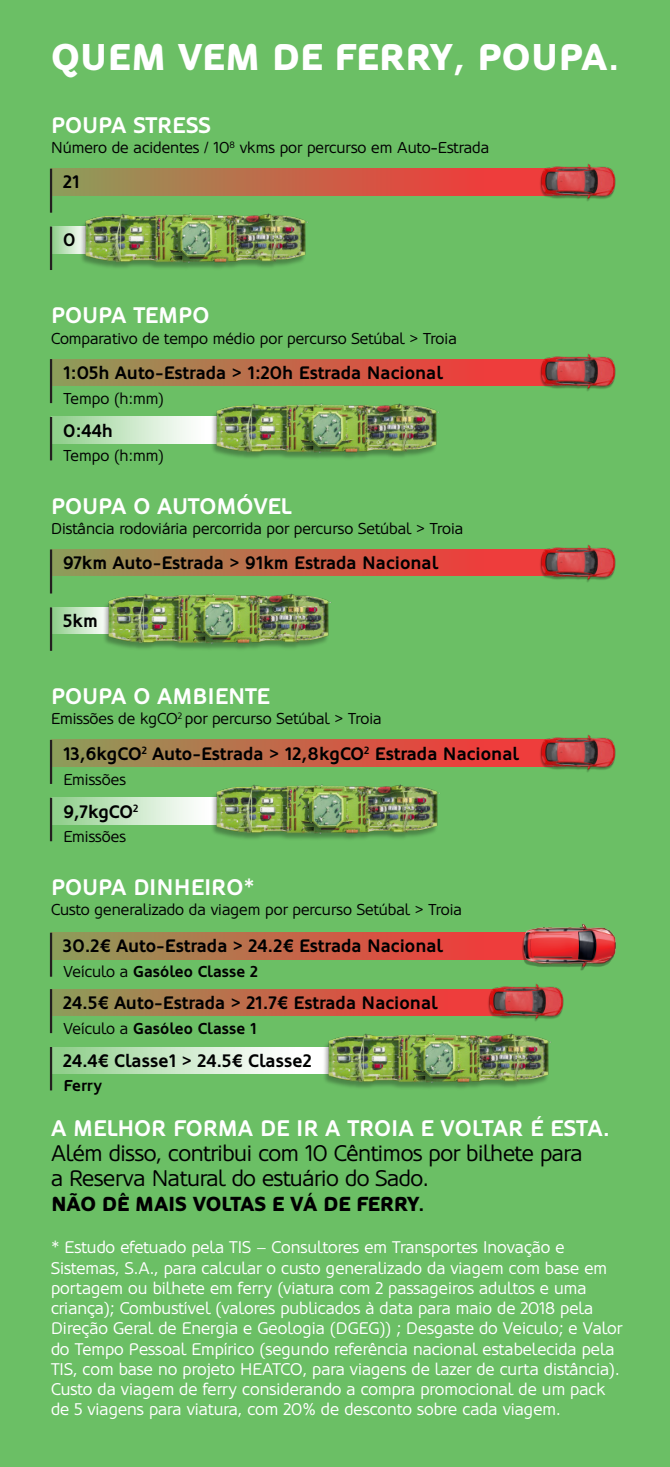
<style>
.page{position:relative;width:670px;height:1467px;background:#6bbf65}
.page>*{position:absolute;margin:0;border:0;box-sizing:border-box;transform-origin:0 0}
.t1{font:900 37.12px "Oblik";color:#fff}
.t2{font:700 22.5px "Oblik";color:#fff}
.t3{font:22.5px/24.8px "Oblik";letter-spacing:-.015em;color:#000001}
.t4{font:900 20.25px "Oblik";letter-spacing:-.015em;color:#000001}
.t5{font:700 18px "Oblik";color:#000001}
.t6{font:16.88px/20.2px "Oblik";color:#fff}
.t7{font:15.75px "Oblik";color:#000001}
.t8{font:700 15.75px "Oblik";color:#000001}
.s1{font-weight:400}
</style>
<div class="page">
<div style="left:51px;top:169px;width:501px;height:26px;background:linear-gradient(to right,#8e9b59,#fc2f37)"></div>
<svg style="left:52px;top:227px;width:25px;height:26px"></svg>
<img style="left:539px;top:163px;width:77px;height:38px">
<hr style="left:50px;top:169px;width:2px;height:44px;background:#231f20">
<hr style="left:50px;top:227px;width:2px;height:43px;background:#231f20">
<img style="left:77px;top:213px;width:231px;height:55px">
<div style="left:51px;top:359px;width:501px;height:27px;background:linear-gradient(to right,#8e9b59,#fc2f37)"></div>
<svg style="left:52px;top:417px;width:156px;height:26px;background:#c9e7c7"></svg>
<img style="left:539px;top:353px;width:77px;height:38px">
<hr style="left:50px;top:359px;width:2px;height:44px;background:#231f20">
<hr style="left:50px;top:417px;width:2px;height:43px;background:#231f20">
<img style="left:208px;top:403px;width:231px;height:55px">
<div style="left:51px;top:549px;width:501px;height:27px;background:linear-gradient(to right,#8e9b59,#fc2f37)"></div>
<svg style="left:52px;top:607px;width:48px;height:27px"></svg>
<img style="left:539px;top:544px;width:77px;height:38px">
<hr style="left:50px;top:549px;width:2px;height:44px;background:#231f20">
<hr style="left:50px;top:607px;width:2px;height:44px;background:#231f20">
<img style="left:100px;top:593px;width:231px;height:56px">
<div style="left:51px;top:740px;width:501px;height:26px;background:linear-gradient(to right,#8e9b59,#fc2f37)"></div>
<svg style="left:52px;top:798px;width:156px;height:26px;background:#c8e7c6"></svg>
<img style="left:539px;top:734px;width:77px;height:38px">
<hr style="left:50px;top:740px;width:2px;height:44px;background:#231f20">
<hr style="left:50px;top:798px;width:2px;height:43px;background:#231f20">
<img style="left:208px;top:784px;width:232px;height:55px">
<div style="left:51px;top:989px;width:459px;height:27px;background:linear-gradient(to right,#8d9c5a,#fd2e37)"></div>
<div style="left:51px;top:1047px;width:284px;height:26px;background:linear-gradient(to right,#90cf8b,#fff)"></div>
<img style="left:487px;top:983px;width:77px;height:38px">
<hr style="left:50px;top:989px;width:2px;height:44px;background:#231f20">
<hr style="left:50px;top:1047px;width:2px;height:43px;background:#231f20">
<div style="left:51px;top:933px;width:501px;height:26px;background:linear-gradient(to right,#8d9c5a,#fd2d37)"></div>
<img style="left:517px;top:923px;width:99px;height:48px">
<hr style="left:50px;top:933px;width:2px;height:44px;background:#231f20">
<img style="left:319px;top:1033px;width:232px;height:55px">
<h1 class="t1" style="left:51px;top:34px;width:570px">QUEM VEM DE FERRY, POUPA.</h1>
<h2 class="t2" style="left:51px;top:112px;width:161px">POUPA STRESS</h2>
<p class="t7" style="left:51px;top:139px;width:439px">Número de acidentes / 10<sup>8</sup> vkms por percurso em Auto-Estrada</p>
<p class="t5" style="left:63px;top:172px;width:18px">21</p>
<p class="t5" style="left:63px;top:230px;width:14px">0</p>
<h2 class="t2" style="left:51px;top:303px;width:160px">POUPA TEMPO</h2>
<p class="t7" style="left:51px;top:329px;width:407px">Comparativo de tempo médio por percurso Setúbal &gt; Troia</p>
<p class="t5" style="left:63px;top:362px;width:381px">1:05h Auto-Estrada &gt; 1:20h Estrada Nacional</p>
<p class="t7" style="left:63px;top:389px;width:102px">Tempo (h:mm)</p>
<p class="t5" style="left:63px;top:420px;width:51px">0:44h</p>
<p class="t7" style="left:63px;top:447px;width:102px">Tempo (h:mm)</p>
<h2 class="t2" style="left:51px;top:493px;width:242px">POUPA O AUTOMÓVEL</h2>
<p class="t7" style="left:51px;top:520px;width:414px">Distância rodoviária percorrida por percurso Setúbal &gt; Troia</p>
<p class="t5" style="left:63px;top:553px;width:376px">97km Auto-Estrada &gt; 91km Estrada Nacional</p>
<p class="t5" style="left:63px;top:611px;width:36px">5km</p>
<h2 class="t2" style="left:51px;top:684px;width:220px">POUPA O AMBIENTE</h2>
<p class="t7" style="left:51px;top:710px;width:332px">Emissões de kgCO<sup>2</sup> por percurso Setúbal &gt; Troia</p>
<p class="t5" style="left:63px;top:743px;width:457px">13,6kgCO<sup>2</sup> Auto-Estrada &gt; 12,8kgCO<sup>2</sup> Estrada Nacional</p>
<p class="t7" style="left:63px;top:770px;width:64px">Emissões</p>
<p class="t5" style="left:63px;top:801px;width:76px">9,7kgCO<sup>2</sup></p>
<p class="t7" style="left:63px;top:827px;width:64px">Emissões</p>
<h2 class="t2" style="left:51px;top:874px;width:205px">POUPA DINHEIRO*</h2>
<p class="t7" style="left:51px;top:900px;width:412px">Custo generalizado da viagem por percurso Setúbal &gt; Troia</p>
<p class="t5" style="left:63px;top:936px;width:381px">30.2€ Auto-Estrada &gt; 24.2€ Estrada Nacional</p>
<p class="t8" style="left:63px;top:963px;width:196px"><span class="s1">Veículo a</span> Gasóleo Classe 2</p>
<p class="t5" style="left:63px;top:992px;width:376px">24.5€ Auto-Estrada &gt; 21.7€ Estrada Nacional</p>
<p class="t8" style="left:63px;top:1019px;width:195px"><span class="s1">Veículo a</span> Gasóleo Classe 1</p>
<p class="t5" style="left:63px;top:1050px;width:250px">24.4€ Classe1 &gt; 24.5€ Classe2</p>
<p class="t8" style="left:63px;top:1077px;width:40px">Ferry</p>
<h2 class="t2" style="left:51px;top:1116px;width:560px">A MELHOR FORMA DE IR A TROIA E VOLTAR É ESTA.</h2>
<h2 class="t3" style="left:51px;top:1141px;width:533px">Além disso, contribui com 10 Cêntimos por bilhete para a Reserva Natural do estuário do Sado.</h2>
<p class="t4" style="left:51px;top:1191px;width:375px">NÃO DÊ MAIS VOLTAS E VÁ DE FERRY.</p>
<p class="t6" style="left:51px;top:1238px;width:573px">* Estudo efetuado pela TIS – Consultores em Transportes Inovação e Sistemas, S.A., para calcular o custo generalizado da viagem com base em portagem ou bilhete em ferry (viatura com 2 passageiros adultos e uma criança); Combustível (valores publicados à data para maio de 2018 pela Direção Geral de Energia e Geologia (DGEG)) ; Desgaste do Veiculo; e Valor do Tempo Pessoal Empírico (segundo referência nacional estabelecida pela TIS, com base no projeto HEATCO, para viagens de lazer de curta distância).<br>Custo da viagem de ferry considerando a compra promocional de um pack de 5 viagens para viatura, com 20% de desconto sobre cada viagem.</p>
</div>
